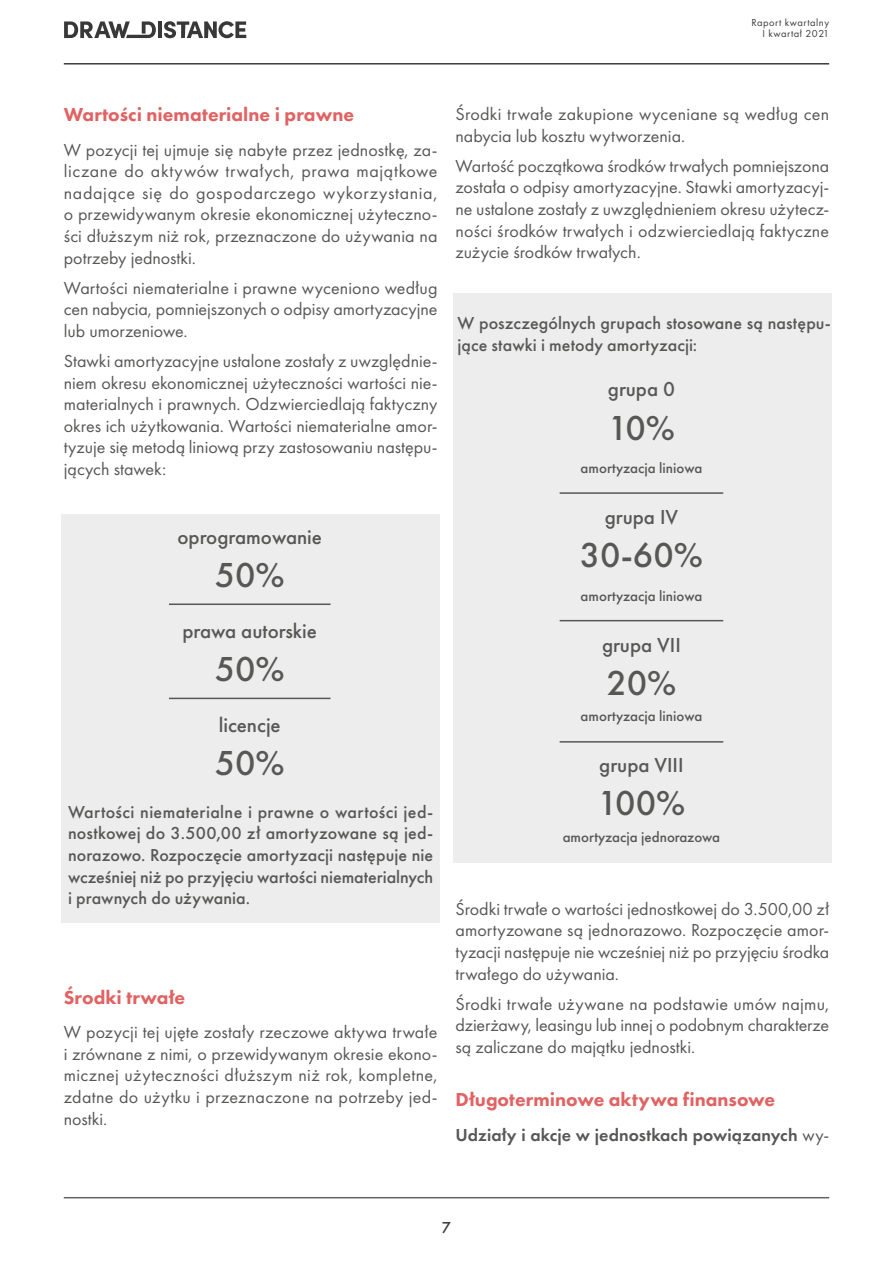
<style>
.page{position:relative;width:893px;height:1263px;background:#fff}
.page>*{position:absolute;margin:0;border:0;box-sizing:border-box;transform-origin:0 0}
.t1{font:500 36px "Futura PT";color:#575756}
.t2{font:500 21px "Futura PT";color:#575756}
.t3{font:800 19.5px "Futura PT";letter-spacing:.005em;color:#e16262}
.t4{font:18px/21.6px "Futura PT";color:#575756;text-align:justify}
.t5{font:500 18px/21.6px "Futura PT";letter-spacing:.005em;color:#575756;text-align:justify}
.t6{font:600 18px "Futura PT";letter-spacing:.005em;color:#575756}
.t7{font:500 16.5px "Futura PT";color:#3c3c3b}
.t8{font:500 15px "Futura PT";color:#575756}
.t9{font:10.5px/10.5px "Futura PT";letter-spacing:.05em;color:#3c3c3b;text-align:right}
.s1{font-weight:400}
</style>
<div class="page">
<hr style="left:64px;top:63px;width:765px;height:2px;background:#3c3c3b">
<hr style="left:158px;top:21px;width:4px;height:17px;background:#383838">
<svg style="left:164px;top:21px;width:82px;height:17px"></svg>
<svg style="left:64px;top:21px;width:92px;height:18px"></svg>
<div style="left:61px;top:514px;width:379px;height:409px;background:#ededed"></div>
<hr style="left:169px;top:603px;width:162px;height:2px;background:#575756">
<hr style="left:169px;top:698px;width:162px;height:1px;background:#575756">
<div style="left:453px;top:293px;width:379px;height:570px;background:#ededed"></div>
<hr style="left:560px;top:492px;width:163px;height:2px;background:#575756">
<hr style="left:560px;top:620px;width:163px;height:1px;background:#575756">
<hr style="left:560px;top:741px;width:163px;height:2px;background:#575756">
<hr style="left:64px;top:1197px;width:765px;height:1px;background:#636362">
<p class="t9" style="left:751px;top:17px;width:79px">Raport kwartalny<br>I kwartał 2021</p>
<p class="t3" style="left:64px;top:102px;width:292px">Wartości niematerialne i prawne</p>
<p class="t4" style="left:64px;top:139px;width:375px">W pozycji tej ujmuje się nabyte przez jednostkę, za&shy;liczane do aktywów trwałych, prawa majątkowe nadające się do gospodarczego wykorzystania, o przewidywanym okresie ekonomicznej użyteczno&shy;ści dłuższym niż rok, przeznaczone do używania na potrzeby jednostki.</p>
<p class="t4" style="left:64px;top:277px;width:375px">Wartości niematerialne i prawne wyceniono według cen nabycia, pomniejszonych o odpisy amortyzacyjne lub umorzeniowe.</p>
<p class="t4" style="left:64px;top:350px;width:375px">Stawki amortyzacyjne ustalone zostały z uwzględnie&shy;niem okresu ekonomicznej użyteczności wartości nie&shy;materialnych i prawnych. Odzwierciedlają faktyczny okres ich użytkowania. Wartości niematerialne amor&shy;tyzuje się metodą liniową przy zastosowaniu następu&shy;jących stawek:</p>
<p class="t2" style="left:177px;top:524px;width:146px">oprogramowanie</p>
<h1 class="t1" style="left:215px;top:553px;width:72px">50%</h1>
<p class="t2" style="left:182px;top:618px;width:136px">prawa autorskie</p>
<h1 class="t1" style="left:215px;top:647px;width:72px">50%</h1>
<p class="t2" style="left:219px;top:712px;width:64px">licencje</p>
<h1 class="t1" style="left:215px;top:741px;width:72px">50%</h1>
<p class="t5" style="left:68px;top:801px;width:367px">Wartości niematerialne i prawne o wartości jed&shy;nostkowej do 3.500,00 zł amortyzowane są jed&shy;norazowo. Rozpoczęcie amortyzacji następuje nie wcześniej niż po przyjęciu wartości niematerialnych i prawnych do używania.</p>
<p class="t3" style="left:64px;top:985px;width:123px">Środki trwałe</p>
<p class="t4" style="left:64px;top:1021px;width:375px">W pozycji tej ujęte zostały rzeczowe aktywa trwałe i zrównane z nimi, o przewidywanym okresie ekono&shy;micznej użyteczności dłuższym niż rok, kompletne, zdatne do użytku i przeznaczone na potrzeby jed&shy;nostki.</p>
<p class="t4" style="left:455px;top:103px;width:375px">Środki trwałe zakupione wyceniane są według cen nabycia lub kosztu wytworzenia.</p>
<p class="t4" style="left:455px;top:155px;width:375px">Wartość początkowa środków trwałych pomniejszona została o odpisy amortyzacyjne. Stawki amortyzacyj&shy;ne ustalone zostały z uwzględnieniem okresu użytecz&shy;ności środków trwałych i odzwierciedlają faktyczne zużycie środków trwałych.</p>
<p class="t5" style="left:457px;top:312px;width:375px">W poszczególnych grupach stosowane są następu&shy;jące stawki i metody amortyzacji:</p>
<p class="t2" style="left:608px;top:377px;width:69px">grupa 0</p>
<h1 class="t1" style="left:608px;top:406px;width:69px">10%</h1>
<p class="t8" style="left:581px;top:459px;width:123px">amortyzacja liniowa</p>
<p class="t2" style="left:605px;top:504px;width:75px">grupa IV</p>
<h1 class="t1" style="left:580px;top:534px;width:125px">30-60%</h1>
<p class="t8" style="left:581px;top:587px;width:123px">amortyzacja liniowa</p>
<p class="t2" style="left:602px;top:632px;width:80px">grupa VII</p>
<h1 class="t1" style="left:606px;top:661px;width:72px">20%</h1>
<p class="t8" style="left:581px;top:707px;width:123px">amortyzacja liniowa</p>
<p class="t2" style="left:599px;top:752px;width:86px">grupa VIII</p>
<h1 class="t1" style="left:597px;top:782px;width:89px">100%</h1>
<p class="t8" style="left:563px;top:828px;width:159px">amortyzacja jednorazowa</p>
<p class="t4" style="left:455px;top:898px;width:375px">Środki trwałe o wartości jednostkowej do 3.500,00 zł amortyzowane są jednorazowo. Rozpoczęcie amor&shy;tyzacji następuje nie wcześniej niż po przyjęciu środka trwałego do używania.</p>
<p class="t4" style="left:455px;top:993px;width:375px">Środki trwałe używane na podstawie umów najmu, dzierżawy, leasingu lub innej o podobnym charakterze są zaliczane do majątku jednostki.</p>
<p class="t3" style="left:455px;top:1088px;width:321px">Długoterminowe aktywa finansowe</p>
<p class="t6" style="left:455px;top:1123px;width:375px">Udziały i akcje w jednostkach powiązanych <span class="s1">wy-</span></p>
<p class="t7" style="left:442px;top:1218px;width:11px">7</p>
</div>
